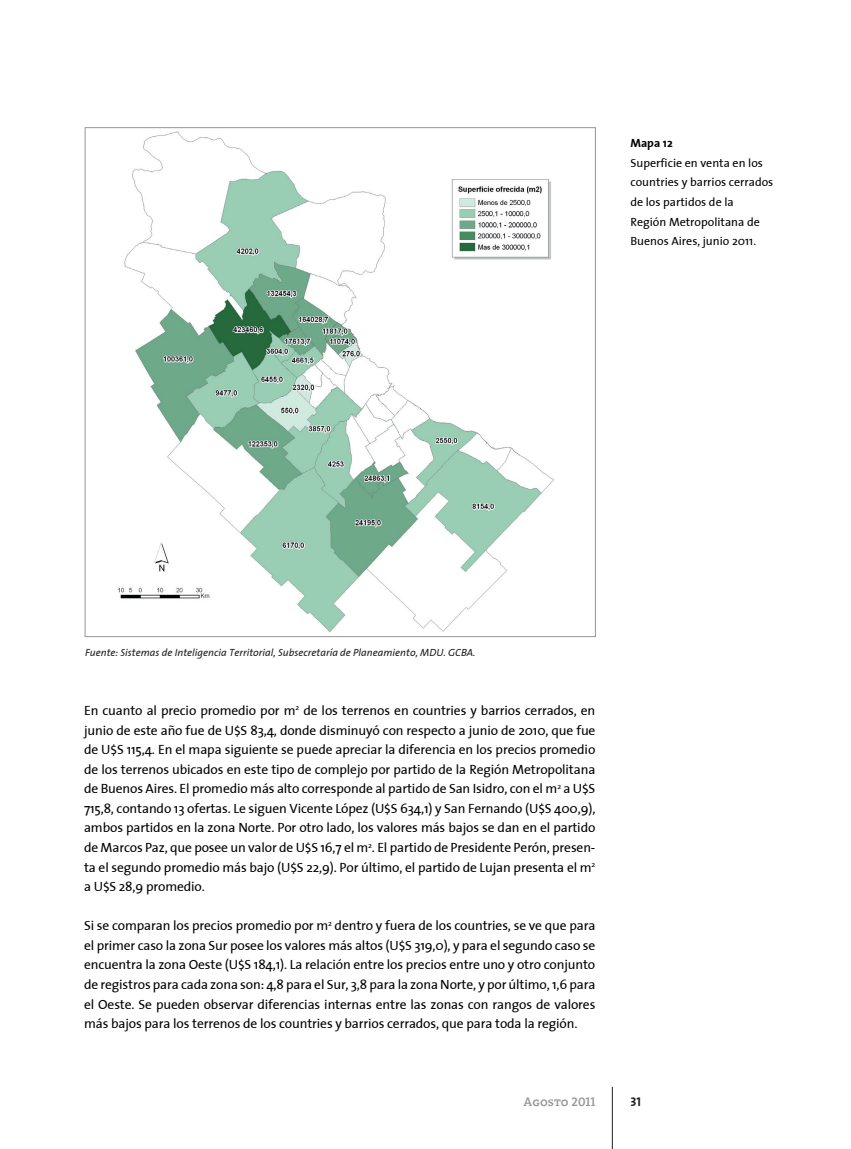
<style>
.page{position:relative;width:851px;height:1149px;background:#fff}
.page>*{position:absolute;margin:0;border:0;box-sizing:border-box;transform-origin:0 0}
.t1{font:13.5px/19.5px "The Sans";letter-spacing:-.01em;color:#000;text-align:justify}
.t2{font:12.75px "The Serif Semi Bold Caps";color:#939598}
.t3{font:12.75px "The Sans Bold Caps";color:#231f20}
.t4{font:12px/19.5px "The Sans";color:#000}
.t5{font:700 12px "The Sans";color:#000}
.t6{font:italic 10.5px "The Sans";color:#231f20}
</style>
<div class="page">
<hr style="left:612px;top:1086px;width:1px;height:62px;background:#231f20">
<img style="left:117px;top:131px;width:438px;height:502px">
<p class="t5" style="left:630px;top:133px;width:44px">Mapa 12</p>
<p class="t4" style="left:630px;top:153px;width:144px">Superficie en venta en los countries y barrios cerrados de los partidos de la<br>Región Metropolitana de<br>Buenos Aires, junio 2011.</p>
<p class="t6" style="left:85px;top:643px;width:392px">Fuente: Sistemas de Inteligencia Territorial, Subsecretaría de Planeamiento, MDU. GCBA.</p>
<p class="t1" style="left:84px;top:700px;width:513px">En cuanto al precio promedio por m<sup>2</sup> de los terrenos en countries y barrios cerrados, en junio de este año fue de U$S 83,4, donde disminuyó con respecto a junio de 2010, que fue de U$S 115,4. En el mapa siguiente se puede apreciar la diferencia en los precios promedio de los terrenos ubicados en este tipo de complejo por partido de la Región Metropolitana de Buenos Aires. El promedio más alto corresponde al partido de San Isidro, con el m<sup>2</sup> a U$S 715,8, contando 13 ofertas. Le siguen Vicente López (U$S 634,1) y San Fernando (U$S 400,9), ambos partidos en la zona Norte. Por otro lado, los valores más bajos se dan en el partido de Marcos Paz, que posee un valor de U$S 16,7 el m<sup>2</sup>. El partido de Presidente Perón, presen&shy;ta el segundo promedio más bajo (U$S 22,9). Por último, el partido de Lujan presenta el m<sup>2 </sup>a U$S 28,9 promedio.</p>
<p class="t1" style="left:84px;top:915px;width:513px">Si se comparan los precios promedio por m<sup>2</sup> dentro y fuera de los countries, se ve que para el primer caso la zona Sur posee los valores más altos (U$S 319,0), y para el segundo caso se encuentra la zona Oeste (U$S 184,1). La relación entre los precios entre uno y otro conjunto de registros para cada zona son: 4,8 para el Sur, 3,8 para la zona Norte, y por último, 1,6 para el Oeste. Se pueden observar diferencias internas entre las zonas con rangos de valores más bajos para los terrenos de los countries y barrios cerrados, que para toda la región.</p>
<p class="t2" style="left:523px;top:1091px;width:73px">Agosto 2011</p>
<p class="t3" style="left:630px;top:1091px;width:12px">31</p>
</div>
